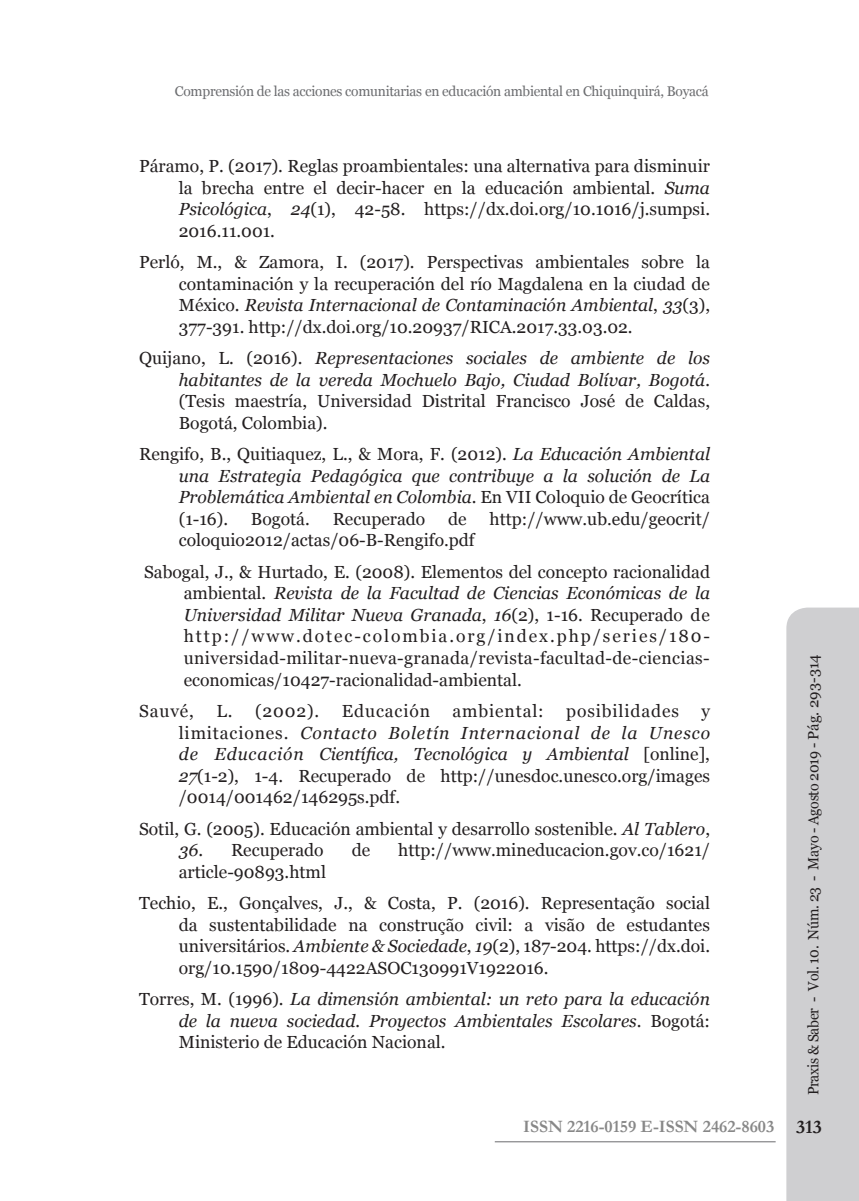
<style>
.page{position:relative;width:859px;height:1201px;background:#fff}
.page>*{position:absolute;margin:0;border:0;box-sizing:border-box;transform-origin:0 0}
.t1{font:600 19.25px "Garamond";color:#231f20}
.t2{font:17.5px/21.5px "Georgia";color:#231f20;text-align:justify}
.t3{font:italic 17.5px/21.5px "Georgia";color:#231f20;text-align:justify}
.t4{font:17.5px "Georgia";letter-spacing:.05em;color:#231f20}
.t5{font:600 17.5px "Garamond";color:#888}
.t6{font:14.88px "Georgia";letter-spacing:-.02em;color:#231f20;scale:.95 1}
.t7{font:14px "Georgia";letter-spacing:-.02em;color:#6c6d70}
.s1{font-style:italic}
.s2{font-style:normal}
</style>
<div class="page">
<div style="left:786px;top:607px;width:72px;height:593px;background:#cfcfd1"></div>
<hr style="left:494px;top:1141px;width:281px;height:1px;background:#6c6c6e">
<p class="t7" style="left:175px;top:82px;width:535px">Comprensión de las acciones comunitarias en educación ambiental en Chiquinquirá, Boyacá</p>
<p class="t2" style="left:179px;top:156px;width:532px;text-indent:-40px">Páramo, P. (2017). Reglas proambientales: una alternativa para disminuir la brecha entre el decir-hacer en la educación ambiental. <span class="s1">Suma Psicológica</span>, <span class="s1">24</span>(1), 42-58. https://dx.doi.org/10.1016/j.sumpsi.<br>2016.11.001.</p>
<p class="t2" style="left:179px;top:252px;width:532px;text-indent:-40px">Perló, M., &amp; Zamora, I. (2017). Perspectivas ambientales sobre la contaminación y la recuperación del río Magdalena en la ciudad de México. <span class="s1">Revista Internacional de Contaminación Ambiental</span>, <span class="s1">33</span>(3), 377-391. http://dx.doi.org/10.20937/RICA.2017.33.03.02.</p>
<p class="t3" style="left:139px;top:347px;width:572px;text-align:right"><span class="s2">Quijano, L. (2016).</span> Representaciones sociales de ambiente de los habitantes de la vereda Mochuelo Bajo, Ciudad Bolívar, Bogotá.</p>
<p class="t2" style="left:179px;top:391px;width:532px">(Tesis maestría, Universidad Distrital Francisco José de Caldas,<br>Bogotá, Colombia).</p>
<p class="t3" style="left:179px;top:443px;width:532px;text-indent:-40px"><span class="s2">Rengifo, B., Quitiaquez, L., &amp; Mora, F. (2012).</span> La Educación Ambiental una Estrategia Pedagógica que contribuye a la solución de La Problemática Ambiental en Colombia<span class="s2">. En VII Coloquio de Geocrítica (1-16).</span></p>
<p class="t2" style="left:251px;top:508px;width:60px">Bogotá.</p>
<p class="t2" style="left:332px;top:508px;width:94px">Recuperado</p>
<p class="t2" style="left:448px;top:508px;width:20px">de</p>
<p class="t2" style="left:489px;top:508px;width:222px">http://www.ub.edu/geocrit/</p>
<p class="t2" style="left:144px;top:525px;width:567px;line-height:31.5px;text-indent:35px">coloquio2012/actas/06-B-Rengifo.pdf<br>Sabogal, J., &amp; Hurtado, E. (2008). Elementos del concepto racionalidad</p>
<p class="t2" style="left:184px;top:583px;width:527px">ambiental. <span class="s1">Revista de la Facultad de Ciencias Económicas de la Universidad Militar Nueva Granada</span>, <span class="s1">16</span>(2), 1-16. Recuperado de http://www.dotec-colombia.org/index.php/series/180- universidad-militar-nueva-granada/revista-facultad-de-ciencias&shy;economicas/10427-racionalidad-ambiental.</p>
<p class="t2" style="left:139px;top:700px;width:56px">Sauvé,</p>
<p class="t2" style="left:216px;top:700px;width:104px">L. (2002).</p>
<p class="t4" style="left:342px;top:700px;width:90px">Educación</p>
<p class="t4" style="left:452px;top:700px;width:93px">ambiental:</p>
<p class="t4" style="left:566px;top:700px;width:114px">posibilidades</p>
<p class="t2" style="left:179px;top:700px;width:532px;text-indent:522px">y limitaciones. <span class="s1">Contacto Boletín Internacional de la Unesco de Educación Científica, Tecnológica y Ambiental</span> [online], <span class="s1">27</span>(1-2), 1-4. Recuperado de http://unesdoc.unesco.org/images /0014/001462/146295s.pdf.</p>
<p class="t2" style="left:139px;top:818px;width:572px">Sotil, G. (2005). Educación ambiental y desarrollo sostenible. <span class="s1">Al Tablero</span>,</p>
<p class="t2" style="left:179px;top:839px;width:146px"><span class="s1">36</span>. Recuperado</p>
<p class="t2" style="left:351px;top:839px;width:20px">de</p>
<p class="t2" style="left:398px;top:839px;width:313px">http://www.mineducacion.gov.co/1621/</p>
<p class="t2" style="left:139px;top:856px;width:572px;line-height:31.5px;text-indent:40px">article-90893.html<br>Techio, E., Gonçalves, J., &amp; Costa, P. (2016). Representação social</p>
<p class="t2" style="left:179px;top:914px;width:532px">da sustentabilidade na construção civil: a visão de estudantes universitários. <span class="s1">Ambiente &amp; Sociedade</span>, <span class="s1">19</span>(2), 187-204. https://dx.doi. org/10.1590/1809-4422ASOC130991V1922016.</p>
<p class="t3" style="left:179px;top:988px;width:532px;text-indent:-40px"><span class="s2">Torres, M. (1996).</span> La dimensión ambiental: un reto para la educación de la nueva sociedad. Proyectos Ambientales Escolares<span class="s2">. Bogotá:<br>Ministerio de Educación Nacional.</span></p>
<p class="t5" style="left:523px;top:1114px;width:252px">ISSN 2216-0159 E-ISSN 2462-8603</p>
<p class="t6" style="left:804px;top:1095px;width:466px;rotate:-90deg">Praxis &amp; Saber - Vol. 10. Núm. 23 - Mayo - Agosto 2019 - Pág. 293-314</p>
<p class="t1" style="left:795px;top:1114px;width:27px">313</p>
</div>
